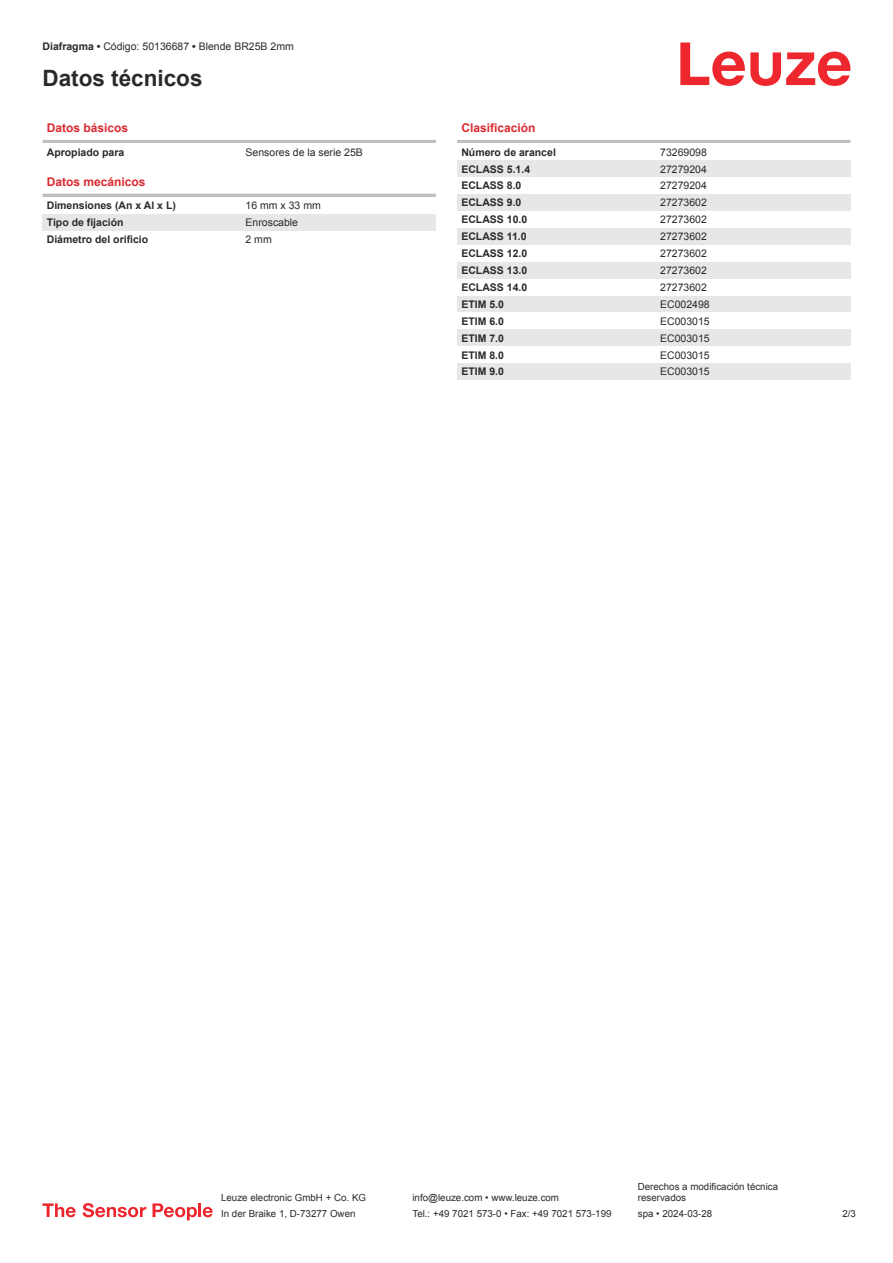
<style>
.page{position:relative;width:893px;height:1263px;background:#fff}
.page>*{position:absolute;margin:0;border:0;box-sizing:border-box;transform-origin:0 0}
.t1{font:700 22.5px "Arial";color:#2b292a}
.t2{font:700 12px "Arial";color:#db2a30}
.t3{font:700 10.5px "Arial";color:#2b292a}
.t4{font:10.5px "Arial";color:#2b292a}
.t5{font:9.75px/11.7px "Arial";color:#2b292a}
.s1{font-weight:700}
</style>
<div class="page">
<svg style="left:680px;top:43px;width:170px;height:43px"></svg>
<hr style="left:43px;top:140px;width:393px;height:3px;background:#bdbfc1">
<hr style="left:43px;top:194px;width:393px;height:3px;background:#bdbfc1">
<div style="left:43px;top:214px;width:199px;height:17px;background:#e6e7e9"></div>
<div style="left:242px;top:214px;width:194px;height:17px;background:#e6e7e9"></div>
<hr style="left:457px;top:140px;width:393px;height:3px;background:#bdbfc1">
<div style="left:457px;top:160px;width:200px;height:17px;background:#e6e7e9"></div>
<div style="left:657px;top:160px;width:193px;height:17px;background:#e6e7e9"></div>
<div style="left:457px;top:194px;width:200px;height:17px;background:#e6e7e9"></div>
<div style="left:657px;top:194px;width:193px;height:17px;background:#e6e7e9"></div>
<div style="left:457px;top:228px;width:200px;height:17px;background:#e6e7e9"></div>
<div style="left:657px;top:228px;width:193px;height:17px;background:#e6e7e9"></div>
<div style="left:457px;top:262px;width:200px;height:17px;background:#e6e7e9"></div>
<div style="left:657px;top:262px;width:193px;height:17px;background:#e6e7e9"></div>
<div style="left:457px;top:296px;width:200px;height:16px;background:#e6e7e9"></div>
<div style="left:657px;top:296px;width:193px;height:16px;background:#e6e7e9"></div>
<div style="left:457px;top:329px;width:200px;height:17px;background:#e6e7e9"></div>
<div style="left:657px;top:329px;width:193px;height:17px;background:#e6e7e9"></div>
<div style="left:457px;top:363px;width:200px;height:17px;background:#e6e7e9"></div>
<div style="left:657px;top:363px;width:193px;height:17px;background:#e6e7e9"></div>
<svg style="left:43px;top:1203px;width:33px;height:14px"></svg>
<svg style="left:83px;top:1203px;width:63px;height:14px"></svg>
<svg style="left:153px;top:1203px;width:44px;height:17px"></svg>
<hr style="left:198px;top:1203px;width:3px;height:14px;background:#ed272d">
<svg style="left:203px;top:1207px;width:10px;height:10px"></svg>
<p class="t4" style="left:43px;top:43px;width:253px"><span class="s1">Diafragma •</span> Código: 50136687 <span class="s1">•</span> Blende BR25B 2mm</p>
<h1 class="t1" style="left:43px;top:70px;width:162px">Datos técnicos</h1>
<p class="t2" style="left:47px;top:123px;width:83px">Datos básicos</p>
<p class="t3" style="left:47px;top:148px;width:79px">Apropiado para</p>
<p class="t4" style="left:246px;top:148px;width:119px">Sensores de la serie 25B</p>
<p class="t2" style="left:47px;top:177px;width:100px">Datos mecánicos</p>
<p class="t3" style="left:47px;top:202px;width:131px">Dimensiones (An x Al x L)</p>
<p class="t4" style="left:246px;top:202px;width:77px">16 mm x 33 mm</p>
<p class="t3" style="left:47px;top:219px;width:78px">Tipo de fijación</p>
<p class="t4" style="left:246px;top:219px;width:54px">Enroscable</p>
<p class="t3" style="left:47px;top:236px;width:103px">Diámetro del orificio</p>
<p class="t4" style="left:246px;top:236px;width:28px">2 mm</p>
<p class="t2" style="left:461px;top:123px;width:76px">Clasificación</p>
<p class="t3" style="left:461px;top:148px;width:96px">Número de arancel</p>
<p class="t4" style="left:660px;top:148px;width:48px">73269098</p>
<p class="t3" style="left:461px;top:165px;width:70px">ECLASS 5.1.4</p>
<p class="t4" style="left:660px;top:165px;width:48px">27279204</p>
<p class="t3" style="left:461px;top:182px;width:62px">ECLASS 8.0</p>
<p class="t4" style="left:660px;top:182px;width:48px">27279204</p>
<p class="t3" style="left:461px;top:199px;width:62px">ECLASS 9.0</p>
<p class="t4" style="left:660px;top:199px;width:48px">27273602</p>
<p class="t3" style="left:461px;top:216px;width:67px">ECLASS 10.0</p>
<p class="t4" style="left:660px;top:216px;width:48px">27273602</p>
<p class="t3" style="left:461px;top:233px;width:67px">ECLASS 11.0</p>
<p class="t4" style="left:660px;top:232px;width:48px">27273602</p>
<p class="t3" style="left:461px;top:249px;width:67px">ECLASS 12.0</p>
<p class="t4" style="left:660px;top:249px;width:48px">27273602</p>
<p class="t3" style="left:461px;top:266px;width:67px">ECLASS 13.0</p>
<p class="t4" style="left:660px;top:266px;width:48px">27273602</p>
<p class="t3" style="left:461px;top:283px;width:67px">ECLASS 14.0</p>
<p class="t4" style="left:660px;top:283px;width:48px">27273602</p>
<p class="t3" style="left:461px;top:300px;width:44px">ETIM 5.0</p>
<p class="t4" style="left:660px;top:300px;width:51px">EC002498</p>
<p class="t3" style="left:461px;top:317px;width:44px">ETIM 6.0</p>
<p class="t4" style="left:660px;top:317px;width:51px">EC003015</p>
<p class="t3" style="left:461px;top:334px;width:44px">ETIM 7.0</p>
<p class="t4" style="left:660px;top:334px;width:51px">EC003015</p>
<p class="t3" style="left:461px;top:351px;width:44px">ETIM 8.0</p>
<p class="t4" style="left:660px;top:351px;width:51px">EC003015</p>
<p class="t3" style="left:461px;top:368px;width:44px">ETIM 9.0</p>
<p class="t4" style="left:660px;top:368px;width:51px">EC003015</p>
<p class="t5" style="left:221px;top:1193px;width:146px">Leuze electronic GmbH + Co. KG</p>
<p class="t5" style="left:412px;top:1193px;width:148px">info@leuze.com • www.leuze.com</p>
<p class="t5" style="left:638px;top:1181px;width:142px">Derechos a modificación técnica reservados</p>
<p class="t5" style="left:221px;top:1209px;width:136px">In der Braike 1, D-73277 Owen</p>
<p class="t5" style="left:412px;top:1209px;width:201px">Tel.: +49 7021 573-0 • Fax: +49 7021 573-199</p>
<p class="t5" style="left:638px;top:1209px;width:76px">spa • 2024-03-28</p>
<p class="t5" style="left:842px;top:1209px;width:15px">2 /3</p>
</div>
